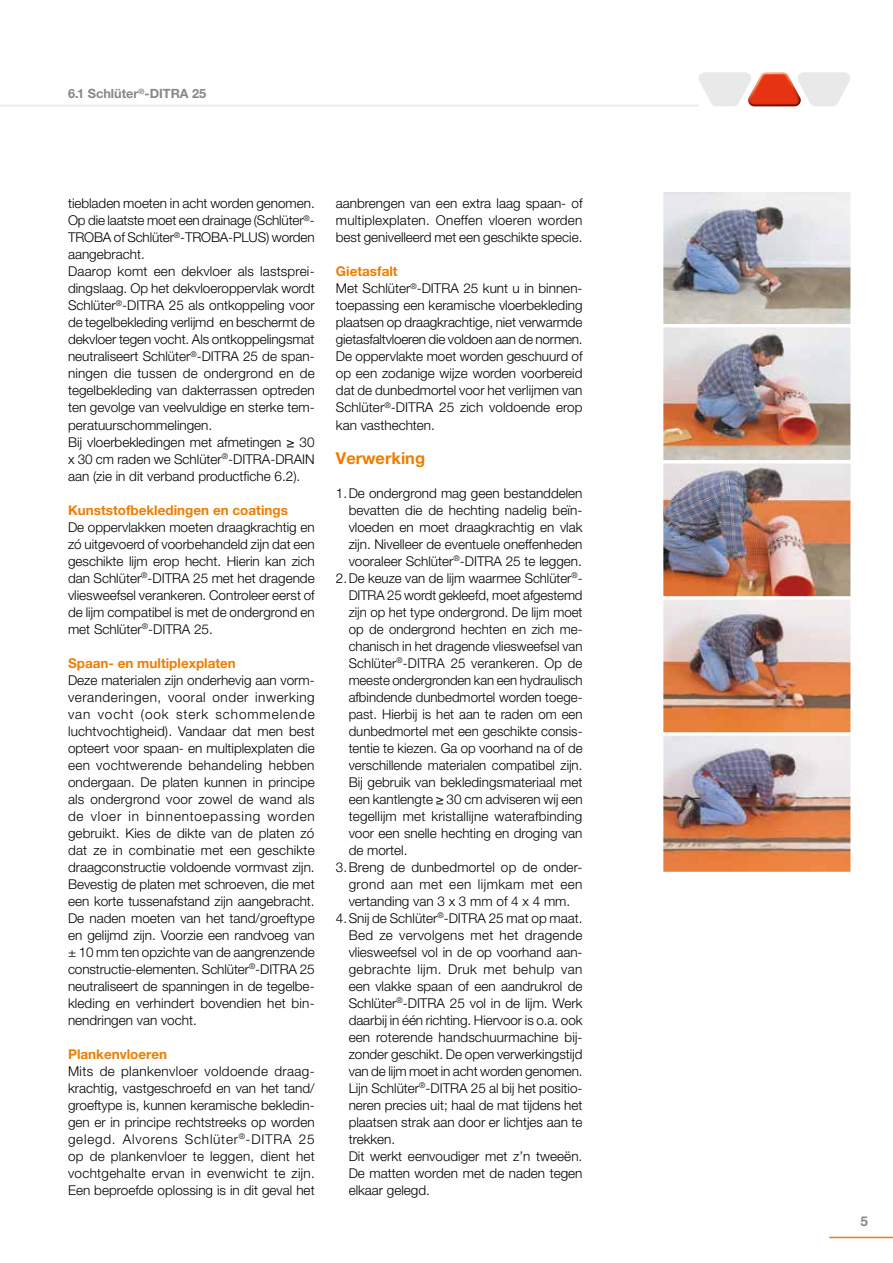
<style>
.page{position:relative;width:893px;height:1263px;background:#fff}
.page>*{position:absolute;margin:0;border:0;box-sizing:border-box;transform-origin:0 0}
.Überschrift{font:700 16.5px "Helvetica Neue LT Pro";color:#ef7d00}
.Fließtext{font:300 13.5px/17px "Helvetica Neue LT Pro";color:#000;text-align:justify}
.Einzug{font:300 13.5px/17px "Helvetica Neue LT Pro";color:#000;text-align:justify}
.Unter-Überschrift{font:700 13.5px "Helvetica Neue LT Pro";color:#ef7d00}
.t1{font:700 13.5px "Helvetica Neue LT Pro";color:#878787}
.t2{font:700 12.75px "Helvetica Neue LT Pro";color:#878787}
</style>
<div class="page">
<hr style="left:0;top:105px;width:699px;height:1px;background:#e9e9e9">
<svg style="left:699px;top:72px;width:151px;height:34px"></svg>
<hr style="left:829px;top:1237px;width:64px;height:1px;background:#ef7d00">
<img style="left:663px;top:192px;width:188px;height:680px">
<p class="t2" style="left:68px;top:86px;width:140px">6.1 Schlüter<sup>®</sup>-DITRA 25</p>
<p class="Fließtext" style="left:68px;top:195px;width:248px">tiebladen moeten in acht worden genomen.<br>Op die laatste moet een drainage (Schlüter<sup>®</sup>- TROBA of Schlüter<sup>®</sup>-TROBA-PLUS) worden aangebracht.</p>
<p class="Fließtext" style="left:68px;top:263px;width:248px">Daarop komt een dekvloer als lastsprei&shy;dingslaag. Op het dekvloeroppervlak wordt Schlüter<sup>®</sup>-DITRA 25 als ontkoppeling voor de tegelbekleding verlijmd en beschermt de dekvloer tegen vocht. Als ontkoppelingsmat neutraliseert Schlüter<sup>®</sup>-DITRA 25 de span&shy;ningen die tussen de ondergrond en de tegelbekleding van dakterrassen optreden ten gevolge van veelvuldige en sterke tem&shy;peratuurschommelingen.</p>
<p class="Fließtext" style="left:68px;top:433px;width:248px">Bij vloerbekledingen met afmetingen ≥ 30 x 30 cm raden we Schlüter<sup>®</sup>-DITRA-DRAIN aan (zie in dit verband productfiche 6.2).</p>
<p class="Unter-Überschrift" style="left:68px;top:501px;width:221px">Kunststofbekledingen en coatings</p>
<p class="Fließtext" style="left:68px;top:518px;width:248px">De oppervlakken moeten draagkrachtig en zó uitgevoerd of voorbehandeld zijn dat een geschikte lijm erop hecht. Hierin kan zich dan Schlüter<sup>®</sup>-DITRA 25 met het dragende vliesweefsel verankeren. Controleer eerst of de lijm compatibel is met de ondergrond en met Schlüter<sup>®</sup>-DITRA 25.</p>
<p class="Unter-Überschrift" style="left:68px;top:654px;width:169px">Spaan- en multiplexplaten</p>
<p class="Fließtext" style="left:68px;top:671px;width:248px">Deze materialen zijn onderhevig aan vorm&shy;veranderingen, vooral onder inwerking van vocht (ook sterk schommelende luchtvochtigheid). Vandaar dat men best opteert voor spaan- en multiplexplaten die een vochtwerende behandeling hebben ondergaan. De platen kunnen in principe als ondergrond voor zowel de wand als de vloer in binnentoepassing worden gebruikt. Kies de dikte van de platen zó dat ze in combinatie met een geschikte draagconstructie voldoende vormvast zijn.<br>Bevestig de platen met schroeven, die met een korte tussenafstand zijn aangebracht.<br>De naden moeten van het tand/groeftype en gelijmd zijn. Voorzie een randvoeg van ± 10 mm ten opzichte van de aangrenzende constructie-elementen. Schlüter<sup>®</sup>-DITRA 25 neutraliseert de spanningen in de tegelbe&shy;kleding en verhindert bovendien het bin&shy;nendringen van vocht.</p>
<p class="Unter-Überschrift" style="left:68px;top:1046px;width:101px">Plankenvloeren</p>
<p class="Fließtext" style="left:68px;top:1062px;width:248px">Mits de plankenvloer voldoende draag&shy;krachtig, vastgeschroefd en van het tand/ groeftype is, kunnen keramische bekledin&shy;gen er in principe rechtstreeks op worden gelegd. Alvorens Schlüter<sup>®</sup>-DITRA 25 op de plankenvloer te leggen, dient het vochtgehalte ervan in evenwicht te zijn.<br>Een beproefde oplossing is in dit geval het</p>
<p class="Fließtext" style="left:336px;top:195px;width:248px">aanbrengen van een extra laag spaan- of multiplexplaten. Oneffen vloeren worden best genivelleerd met een geschikte specie.</p>
<p class="Unter-Überschrift" style="left:336px;top:263px;width:63px">Gietasfalt</p>
<p class="Fließtext" style="left:336px;top:280px;width:248px">Met Schlüter<sup>®</sup>-DITRA 25 kunt u in binnen&shy;toepassing een keramische vloerbekleding plaatsen op draagkrachtige, niet verwarmde gietasfaltvloeren die voldoen aan de normen.<br>De oppervlakte moet worden geschuurd of op een zodanige wijze worden voorbereid dat de dunbedmortel voor het verlijmen van Schlüter<sup>®</sup>-DITRA 25 zich voldoende erop kan vasthechten.</p>
<p class="Überschrift" style="left:336px;top:447px;width:91px">Verwerking</p>
<p class="Einzug" style="left:349px;top:484px;width:235px;text-indent:-13px">1.De ondergrond mag geen bestanddelen bevatten die de hechting nadelig beïn&shy;vloeden en moet draagkrachtig en vlak zijn. Nivelleer de eventuele oneffenheden vooraleer Schlüter<sup>®</sup>-DITRA 25 te leggen.</p>
<p class="Einzug" style="left:349px;top:569px;width:235px;text-indent:-13px">2.De keuze van de lijm waarmee Schlüter<sup>®</sup>- DITRA 25 wordt gekleefd, moet afgestemd zijn op het type ondergrond. De lijm moet op de ondergrond hechten en zich me&shy;chanisch in het dragende vliesweefsel van Schlüter<sup>®</sup>-DITRA 25 verankeren. Op de meeste ondergronden kan een hydraulisch afbindende dunbedmortel worden toege&shy;past. Hierbij is het aan te raden om een dunbedmortel met een geschikte consis&shy;tentie te kiezen. Ga op voorhand na of de verschillende materialen compatibel zijn.<br>Bij gebruik van bekledingsmateriaal met een kantlengte ≥ 30 cm adviseren wij een tegellijm met kristallijne waterafbinding voor een snelle hechting en droging van de mortel.</p>
<p class="Einzug" style="left:349px;top:858px;width:235px;text-indent:-13px">3.Breng de dunbedmortel op de onder&shy;grond aan met een lijmkam met een vertanding van 3 x 3 mm of 4 x 4 mm.</p>
<p class="Einzug" style="left:349px;top:909px;width:235px;text-indent:-13px">4.Snij de Schlüter<sup>®</sup>-DITRA 25 mat op maat.<br>Bed ze vervolgens met het dragende vliesweefsel vol in de op voorhand aan&shy;gebrachte lijm. Druk met behulp van een vlakke spaan of een aandrukrol de Schlüter<sup>®</sup>-DITRA 25 vol in de lijm. Werk daarbij in één richting. Hiervoor is o.a. ook een roterende handschuurmachine bij&shy;zonder geschikt. De open verwerkingstijd van de lijm moet in acht worden genomen.<br>Lijn Schlüter<sup>®</sup>-DITRA 25 al bij het positio&shy;neren precies uit; haal de mat tijdens het plaatsen strak aan door er lichtjes aan te trekken.</p>
<p class="Einzug" style="left:349px;top:1147px;width:235px">Dit werkt eenvoudiger met z’n tweeën.<br>De matten worden met de naden tegen elkaar gelegd.</p>
<p class="t1" style="left:860px;top:1213px;width:9px">5</p>
</div>
